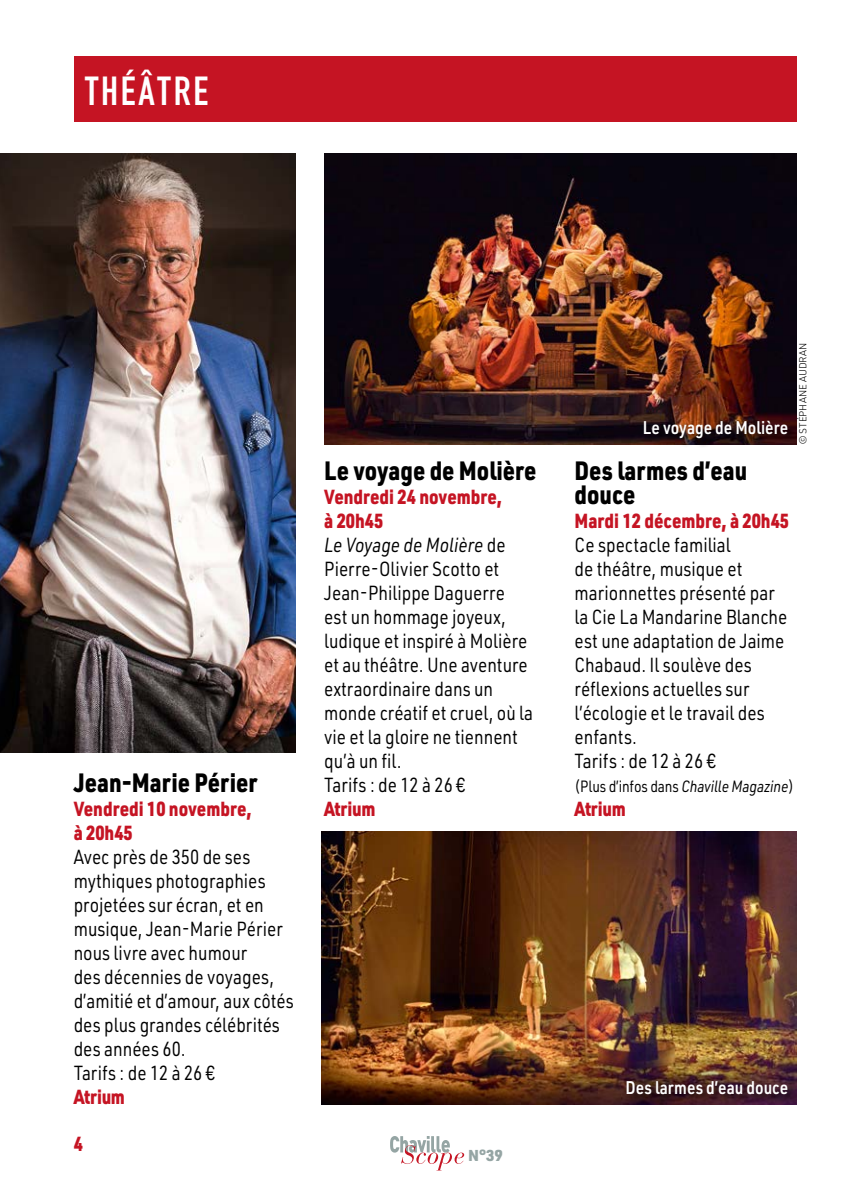
<style>
.page{position:relative;width:842px;height:1191px;background:#fff}
.page>*{position:absolute;margin:0;border:0;box-sizing:border-box;transform-origin:0 0}
.t1{font:40px "DIN Engschrift LT Pro";letter-spacing:.07em;color:#fff}
.t2{font:900 26px/24px "URWDIN";color:#000;scale:.85 1}
.t3{font:20px/24px "URWDIN";color:#000;scale:.85 1}
.t4{font:900 20px/24px "URWDIN";color:#c51423;scale:.85 1}
.t5{font:600 18px "URWDIN";color:#fff;scale:.85 1}
.t6{font:16px "URWDIN";letter-spacing:-.01em;color:#000;scale:.85 1}
.t7{font:900 15.6px "URWDIN";color:#95a5a4}
.t8{font:300 10px "URWDIN";color:#000}
.s1{font-weight:900;color:#c51423}
.s2{font-style:italic}
</style>
<div class="page">
<svg style="left:390px;top:1136px;width:74px;height:34px"></svg>
<div style="left:74px;top:57px;width:723px;height:65px;background:#c51423"></div>
<img style="left:321px;top:831px;width:476px;height:273px">
<img style="left:0;top:153px;width:296px;height:600px">
<img style="left:324px;top:153px;width:473px;height:291px">
<div style="left:625px;top:1079px;width:172px;height:25px;background:#000;opacity:.75"></div>
<div style="left:643px;top:418px;width:154px;height:30px;background:#000;opacity:.75"></div>
<h1 class="t1" style="left:85px;top:68px;width:125px">THÉÂTRE</h1>
<h2 class="t2" style="left:74px;top:770px;width:218px">Jean-Marie Périer</h2>
<p class="t4" style="left:74px;top:796px;width:211px">Vendredi 10 novembre, à 20h45</p>
<p class="t3" style="left:74px;top:844px;width:260px">Avec près de 350 de ses mythiques photographies projetées sur écran, et en musique, Jean-Marie Périer nous livre avec humour<br>des décennies de voyages, d’amitié et d’amour, aux côtés des plus grandes célébrités des années 60.<br>Tarifs : de 12 à 26 €</p>
<p class="t4" style="left:74px;top:1084px;width:62px">Atrium</p>
<p class="t4" style="left:74px;top:1131px;width:12px">4</p>
<h2 class="t2" style="left:324px;top:458px;width:251px">Le voyage de Molière</h2>
<p class="t3" style="left:324px;top:484px;width:247px"><span class="s1">Vendredi 24 novembre,<br>à 20h45<br></span><span class="s2">Le Voyage de Molière</span> de<br>Pierre-Olivier Scotto et<br>Jean-Philippe Daguerre est un hommage joyeux, ludique et inspiré à Molière et au théâtre. Une aventure extraordinaire dans un monde créatif et cruel, où la vie et la gloire ne tiennent qu’à un fil.<br>Tarifs : de 12 à 26 €</p>
<p class="t4" style="left:324px;top:796px;width:62px">Atrium</p>
<p class="t7" style="left:468px;top:1145px;width:36px">N°39</p>
<p class="t5" style="left:643px;top:415px;width:172px">Le voyage de Molière</p>
<p class="t8" style="left:796px;top:444px;width:103px;rotate:-90deg">© STÉPHANE AUDRAN</p>
<h2 class="t2" style="left:574px;top:458px;width:205px">Des larmes d’eau douce</h2>
<p class="t4" style="left:574px;top:508px;width:254px">Mardi 12 décembre, à 20h45</p>
<p class="t3" style="left:574px;top:532px;width:252px">Ce spectacle familial<br>de théâtre, musique et marionnettes présenté par la Cie La Mandarine Blanche est une adaptation de Jaime<br>Chabaud. Il soulève des réflexions actuelles sur l’écologie et le travail des enfants.<br>Tarifs : de 12 à 26 €</p>
<p class="t6" style="left:574px;top:776px;width:260px">(Plus d’infos dans <span class="s2">Chaville Magazine</span>)</p>
<p class="t4" style="left:574px;top:796px;width:62px">Atrium</p>
<p class="t5" style="left:626px;top:1075px;width:193px">Des larmes d’eau douce</p>
</div>
